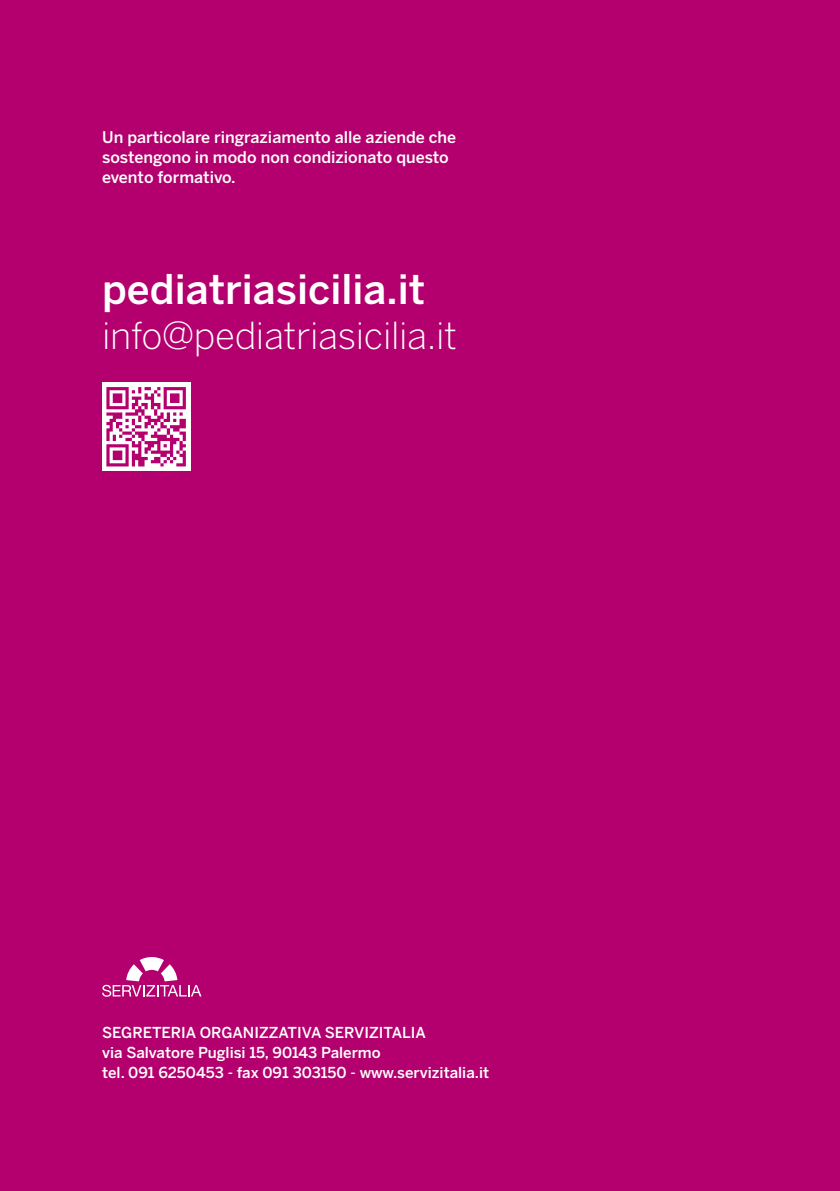
<style>
.page{position:relative;width:840px;height:1191px;background:#fff}
.page>*{position:absolute;margin:0;border:0;box-sizing:border-box;transform-origin:0 0}
.t1{font:500 40.6px "Benton Sans";color:#fff}
.t2{font:300 37px "Benton Sans";letter-spacing:-.01em;color:#fff}
.t3{font:500 16px/20px "Benton Sans";color:#fff}
.t4{font:500 15px/20px "Benton Sans";color:#fff}
</style>
<div class="page">
<div style="left:0;top:0;width:839px;height:1191px;background:#b4006e"></div>
<div style="left:102px;top:382px;width:88px;height:89px;background:#fff"></div>
<svg style="left:106px;top:387px;width:80px;height:79px"></svg>
<svg style="left:102px;top:957px;width:99px;height:39px"></svg>
<p class="t3" style="left:102px;top:127px;width:355px">Un particolare ringraziamento alle aziende che sostengono in modo non condizionato questo evento formativo.</p>
<h1 class="t1" style="left:102px;top:265px;width:324px">pediatriasicilia.it</h1>
<h2 class="t2" style="left:102px;top:313px;width:356px">info@pediatriasicilia.it</h2>
<p class="t4" style="left:102px;top:1022px;width:388px">SEGRETERIA ORGANIZZATIVA SERVIZITALIA<br>via Salvatore Puglisi 15, 90143 Palermo<br>tel. 091 6250453 - fax 091 303150 - www.servizitalia.it</p>
</div>
